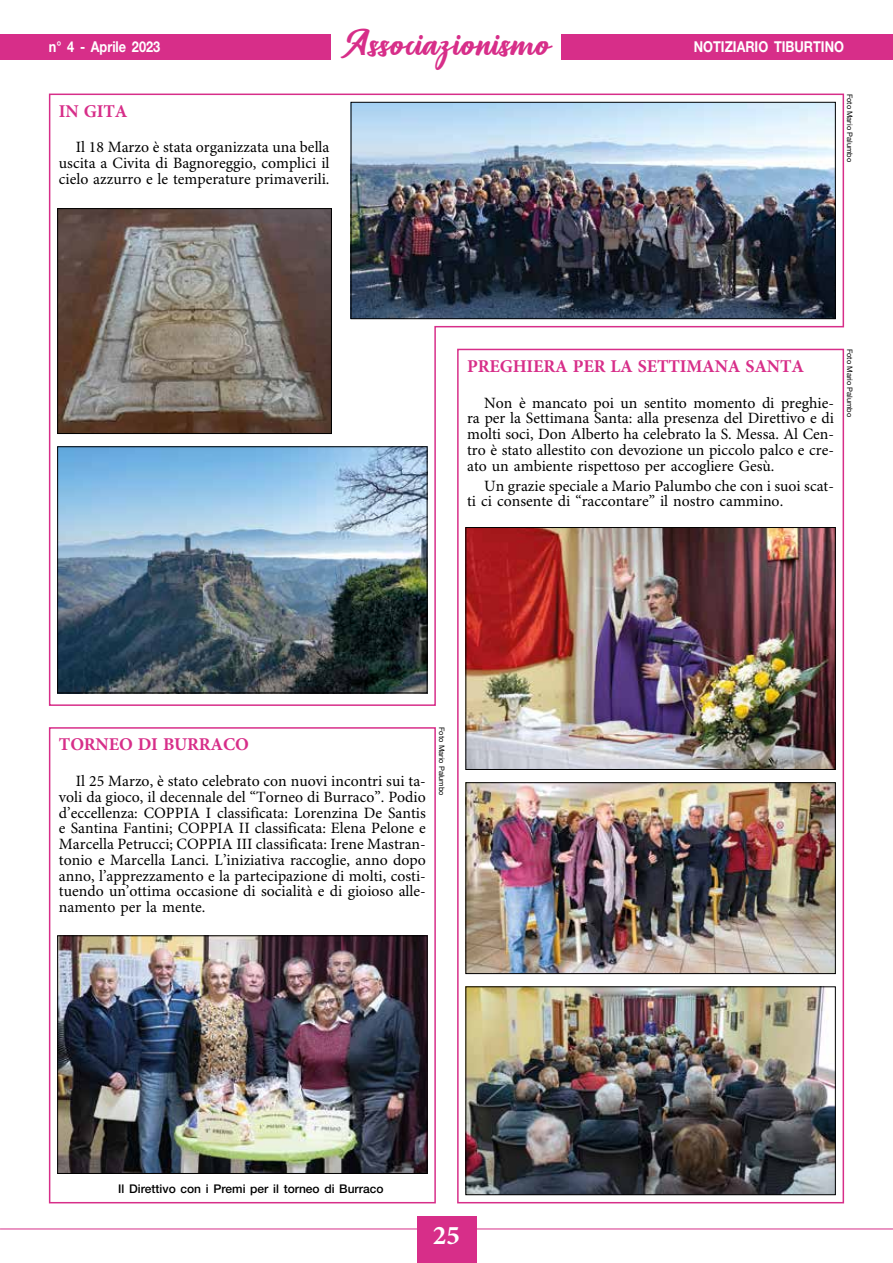
<style>
.page{position:relative;width:893px;height:1263px;background:#fff}
.page>*{position:absolute;margin:0;border:0;box-sizing:border-box;transform-origin:0 0}
.t1{font:36px "Richardine";letter-spacing:.01em;color:#d72e89}
.t2{font:700 27px "Minion Pro";color:#fff}
.t3{font:700 18px "Minion Pro";letter-spacing:-.01em;color:#d72e89}
.t4{font:15.75px/15.8px "Minion Pro";color:#000;text-align:justify}
.t5{font:700 15px "Helvetica Neue LT Std";color:#fff;scale:.85 1}
.t6{font:500 12px "Helvetica Neue LT Std";color:#000}
.t7{font:7.5px "Helvetica Neue LT Std";color:#000}
</style>
<div class="page">
<hr style="left:0;top:1228px;width:893px;height:1px;background:#d72e89">
<div style="left:0;top:34px;width:893px;height:26px;background:#d72e89"></div>
<div style="left:417px;top:1216px;width:59px;height:47px;background:#d72e89"></div>
<div style="left:332px;top:0;width:229px;height:68px;background:#fff"></div>
<div style="left:49px;top:727px;width:387px;height:476px;border:2px solid #d72e89"></div>
<img style="left:59px;top:937px;width:366px;height:235px">
<div style="left:57px;top:935px;width:370px;height:239px;border:1px solid #000"></div>
<img style="left:468px;top:707px;width:366px;height:61px">
<img style="left:468px;top:784px;width:366px;height:188px">
<div style="left:466px;top:782px;width:370px;height:192px;border:1px solid #000"></div>
<img style="left:468px;top:988px;width:366px;height:205px">
<div style="left:466px;top:986px;width:370px;height:209px;border:1px solid #000"></div>
<img style="left:48px;top:93px;width:797px;height:614px">
<img style="left:59px;top:448px;width:366px;height:243px">
<div style="left:57px;top:446px;width:370px;height:247px;border:1px solid #000"></div>
<img style="left:59px;top:210px;width:271px;height:222px">
<div style="left:57px;top:208px;width:275px;height:226px;border:1px solid #000"></div>
<img style="left:353px;top:104px;width:481px;height:213px">
<div style="left:351px;top:102px;width:485px;height:217px;border:1px solid #000"></div>
<h1 class="t1" style="left:341px;top:22px;width:213px">Associazionismo</h1>
<p class="t5" style="left:49px;top:38px;width:133px">n° 4 - Aprile 2023</p>
<p class="t5" style="left:694px;top:38px;width:178px">NOTIZIARIO TIBURTINO</p>
<p class="t3" style="left:59px;top:100px;width:70px">IN GITA</p>
<p class="t4" style="left:59px;top:140px;width:272px;text-indent:17px">Il 18 Marzo è stata organizzata una bella uscita a Civita di Bagnoreggio, complici il cielo azzurro e le temperature primaverili.</p>
<p class="t7" style="left:854px;top:94px;width:70px;rotate:90deg">Foto Mario Palumbo</p>
<p class="t3" style="left:467px;top:355px;width:338px">PREGHIERA PER LA SETTIMANA SANTA</p>
<p class="t4" style="left:467px;top:395px;width:368px;text-indent:17px">Non è mancato poi un sentito momento di preghie&shy;ra per la Settimana Santa: alla presenza del Direttivo e di molti soci, Don Alberto ha celebrato la S. Messa. Al Cen&shy;tro è stato allestito con devozione un piccolo palco e cre&shy;ato un ambiente rispettoso per accogliere Gesù.</p>
<p class="t4" style="left:467px;top:478px;width:368px;text-indent:17px">Un grazie speciale a Mario Palumbo che con i suoi scat&shy;ti ci consente di “raccontare” il nostro cammino.</p>
<p class="t7" style="left:854px;top:349px;width:70px;rotate:90deg">Foto Mario Palumbo</p>
<p class="t3" style="left:59px;top:734px;width:191px">TORNEO DI BURRACO</p>
<p class="t4" style="left:59px;top:774px;width:368px;text-indent:17px">Il 25 Marzo, è stato celebrato con nuovi incontri sui ta&shy;voli da gioco, il decennale del “Torneo di Burraco”. Podio d’eccellenza: COPPIA I classificata: Lorenzina De Santis e Santina Fantini; COPPIA II classificata: Elena Pelone e Marcella Petrucci; COPPIA III classificata: Irene Mastran&shy;tonio e Marcella Lanci. L’iniziativa raccoglie, anno dopo anno, l’apprezzamento e la partecipazione di molti, costi&shy;tuendo un’ottima occasione di socialità e di gioioso alle&shy;namento per la mente.</p>
<p class="t7" style="left:446px;top:727px;width:70px;rotate:90deg">Foto Mario Palumbo</p>
<p class="t6" style="left:118px;top:1181px;width:267px">Il Direttivo con i Premi per il torneo di Burraco</p>
<h2 class="t2" style="left:433px;top:1219px;width:28px">25</h2>
</div>
